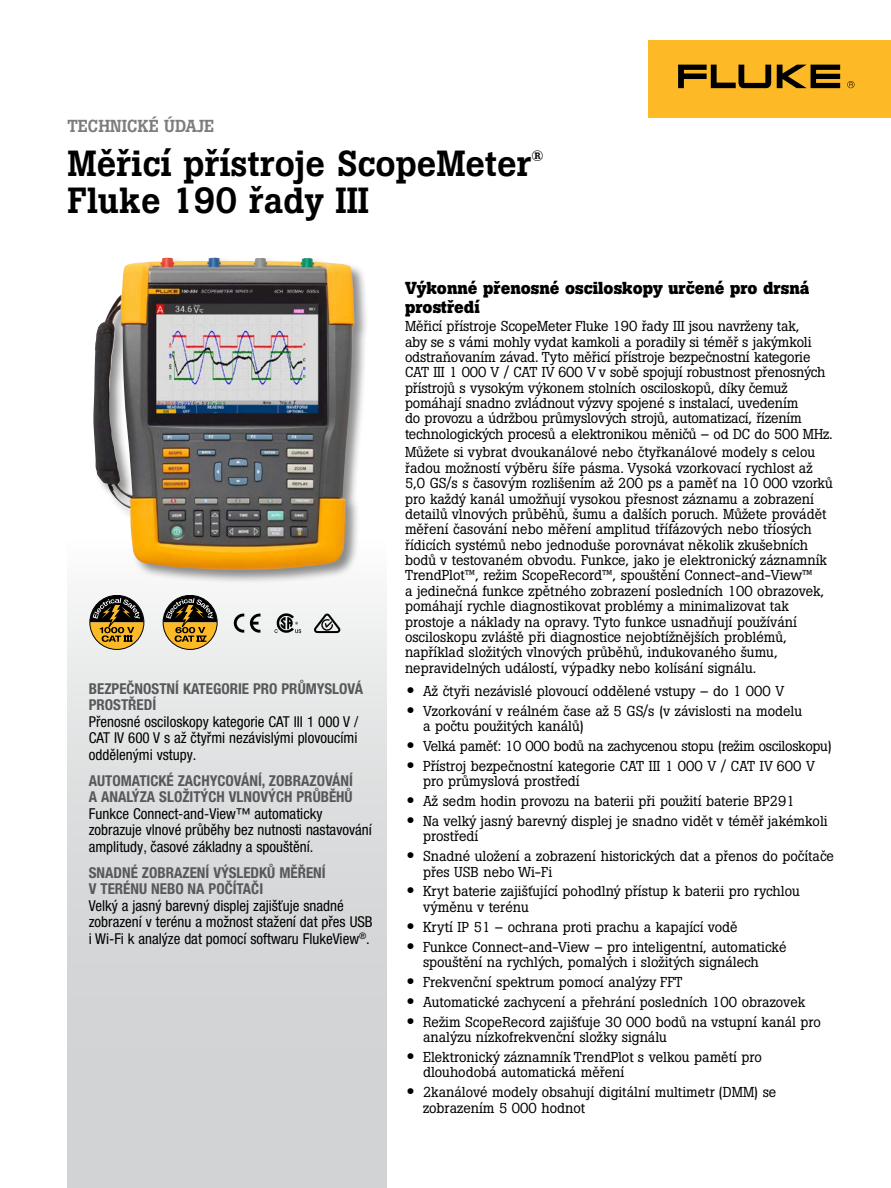
<style>
.page{position:relative;width:891px;height:1188px;background:#fff}
.page>*{position:absolute;margin:0;border:0;box-sizing:border-box;transform-origin:0 0}
.t1{font:500 36px "Boton Pro";color:#000}
.t2{font:700 17.25px/18.8px "Boton Pro";color:#000}
.t3{font:500 17.25px "Boton Pro";color:#7a7c7f}
.t4{font:condensed 15px/16.5px "Helvetica Neue LT Pro";color:#000}
.t5{font:700 condensed 15px/16.5px "Helvetica Neue LT Pro";color:#58585b}
.t6{font:500 15px "Boton Pro";color:#000}
.t7{font:14.25px/15.5px "Boton Pro";color:#000}
.t8{font:14.25px "Boton Pro";letter-spacing:-.02em;color:#000}
.s1{font-family:"Helvetica Neue LT Std";font-weight:500;font-stretch:expanded;font-size:16.5px}
</style>
<div class="page">
<div style="left:68px;top:540px;width:319px;height:648px;background:linear-gradient(to bottom,#f2f3f3,#c8cbcc)"></div>
<div style="left:648px;top:40px;width:243px;height:78px;background:#fdb926"></div>
<svg style="left:777px;top:65px;width:63px;height:23px"></svg>
<svg style="left:678px;top:65px;width:93px;height:23px"></svg>
<svg style="left:847px;top:81px;width:8px;height:7px"></svg>
<div style="left:92px;top:256px;width:277px;height:328px;background:#000;opacity:.45"></div>
<img style="left:93px;top:258px;width:262px;height:313px">
<svg style="left:163px;top:596px;width:54px;height:53px;background:#907845"></svg>
<svg style="left:90px;top:596px;width:54px;height:53px;background:#8e7745"></svg>
<svg style="left:250px;top:614px;width:11px;height:19px"></svg>
<svg style="left:234px;top:614px;width:10px;height:19px"></svg>
<svg style="left:274px;top:613px;width:27px;height:20px"></svg>
<svg style="left:314px;top:613px;width:26px;height:20px"></svg>
<p class="t3" style="left:68px;top:115px;width:148px">TECHNICKÉ ÚDAJE</p>
<h1 class="t1" style="left:68px;top:140px;width:466px">Měřicí přístroje ScopeMeter</h1>
<p class="t6" style="left:532px;top:146px;width:14px">®</p>
<h1 class="t1" style="left:67px;top:177px;width:303px">Fluke 190 řady III</h1>
<p class="t5" style="left:89px;top:680px;width:276px">BEZPEČNOSTNÍ KATEGORIE PRO PRŮMYSLOVÁ<br>PROSTŘEDÍ</p>
<p class="t4" style="left:89px;top:713px;width:271px;text-align:justify">Přenosné osciloskopy kategorie CAT III 1 000 V / CAT IV 600 V s až čtyřmi nezávislými plovoucími oddělenými vstupy.</p>
<p class="t5" style="left:89px;top:772px;width:266px">AUTOMATICKÉ ZACHYCOVÁNÍ, ZOBRAZOVÁNÍ<br>A ANALÝZA SLOŽITÝCH VLNOVÝCH PRŮBĚHŮ</p>
<p class="t4" style="left:89px;top:805px;width:285px">Funkce Connect-and-View™ automaticky zobrazuje vlnové průběhy bez nutnosti nastavování amplitudy, časové základny a spouštění.</p>
<p class="t5" style="left:89px;top:864px;width:238px">SNADNÉ ZOBRAZENÍ VÝSLEDKŮ MĚŘENÍ<br>V TERÉNU NEBO NA POČÍTAČI</p>
<p class="t4" style="left:89px;top:897px;width:285px">Velký a jasný barevný displej zajišťuje snadné zobrazení v terénu a možnost stažení dat přes USB i Wi-Fi k analýze dat pomocí softwaru FlukeView<sup>®</sup>.</p>
<p class="t2" style="left:405px;top:278px;width:406px">Výkonné přenosné osciloskopy určené pro drsná prostředí</p>
<p class="t7" style="left:405px;top:319px;width:429px">Měřicí přístroje ScopeMeter Fluke 190 řady III jsou navrženy tak,<br>aby se s vámi mohly vydat kamkoli a poradily si téměř s jakýmkoli odstraňovaním závad. Tyto měřicí přístroje bezpečnostní kategorie CAT III 1 000 V / CAT IV 600 V v sobě spojují robustnost přenosných přístrojů s vysokým výkonem stolních osciloskopů, díky čemuž pomáhají snadno zvládnout výzvy spojené s instalací, uvedením<br>do provozu a údržbou průmyslových strojů, automatizací, řízením technologických procesů a elektronikou měničů – od DC do 500 MHz.</p>
<p class="t7" style="left:405px;top:445px;width:429px">Můžete si vybrat dvoukanálové nebo čtyřkanálové modely s celou řadou možností výběru šíře pásma. Vysoká vzorkovací rychlost až 5,0 GS/s s časovým rozlišením až 200 ps a paměť na 10 000 vzorků pro každý kanál umožňují vysokou přesnost záznamu a zobrazení detailů vlnových průběhů, šumu a dalších poruch. Můžete provádět měření časování nebo měření amplitud třífázových nebo tříosých řídicích systémů nebo jednoduše porovnávat několik zkušebních bodů v testovaném obvodu. Funkce, jako je elektronický záznamník TrendPlot™, režim ScopeRecord™, spouštění Connect-and-View™<br>a jedinečná funkce zpětného zobrazení posledních 100 obrazovek, pomáhají rychle diagnostikovat problémy a minimalizovat tak prostoje a náklady na opravy. Tyto funkce usnadňují používání osciloskopu zvláště při diagnostice nejobtížnějších problémů, například složitých vlnových průběhů, indukovaného šumu, nepravidelných událostí, výpadky nebo kolísání signálu.</p>
<p class="t7" style="left:407px;top:683px;width:379px"><span class="s1">•</span> Až čtyři nezávislé plovoucí oddělené vstupy – do 1 000 V</p>
<p class="t7" style="left:423px;top:703px;width:381px;text-indent:-17px"><span class="s1">•</span> Vzorkování v reálném čase až 5 GS/s (v závislosti na modelu a počtu použitých kanálů)</p>
<p class="t8" style="left:407px;top:737px;width:427px"><span class="s1">•</span> Velká paměť: 10 000 bodů na zachycenou stopu (režim osciloskopu)</p>
<p class="t7" style="left:423px;top:758px;width:393px;text-indent:-17px"><span class="s1">•</span> Přístroj bezpečnostní kategorie CAT III 1 000 V / CAT IV 600 V pro průmyslová prostředí</p>
<p class="t7" style="left:407px;top:793px;width:390px"><span class="s1">•</span> Až sedm hodin provozu na baterii při použití baterie BP291</p>
<p class="t7" style="left:423px;top:813px;width:406px;text-indent:-17px"><span class="s1">•</span> Na velký jasný barevný displej je snadno vidět v téměř jakémkoli prostředí</p>
<p class="t7" style="left:423px;top:849px;width:413px;text-indent:-17px"><span class="s1">•</span> Snadné uložení a zobrazení historických dat a přenos do počítače přes USB nebo Wi-Fi</p>
<p class="t7" style="left:423px;top:884px;width:378px;text-indent:-17px"><span class="s1">•</span> Kryt baterie zajišťující pohodlný přístup k baterii pro rychlou výměnu v terénu</p>
<p class="t7" style="left:407px;top:919px;width:333px"><span class="s1">•</span> Krytí IP 51 – ochrana proti prachu a kapající vodě</p>
<p class="t7" style="left:423px;top:939px;width:365px;text-indent:-17px"><span class="s1">•</span> Funkce Connect-and-View – pro inteligentní, automatické spouštění na rychlých, pomalých i složitých signálech</p>
<p class="t7" style="left:407px;top:974px;width:278px"><span class="s1">•</span> Frekvenční spektrum pomocí analýzy FFT</p>
<p class="t7" style="left:407px;top:994px;width:400px"><span class="s1">•</span> Automatické zachycení a přehrání posledních 100 obrazovek</p>
<p class="t7" style="left:423px;top:1014px;width:400px;text-indent:-17px"><span class="s1">•</span> Režim ScopeRecord zajišťuje 30 000 bodů na vstupní kanál pro analýzu nízkofrekvenční složky signálu</p>
<p class="t7" style="left:423px;top:1049px;width:341px;text-indent:-17px"><span class="s1">•</span> Elektronický záznamník TrendPlot s velkou pamětí pro dlouhodobá automatická měření</p>
<p class="t7" style="left:423px;top:1084px;width:355px;text-indent:-17px"><span class="s1">•</span> 2kanálové modely obsahují digitální multimetr (DMM) se zobrazením 5 000 hodnot</p>
</div>
